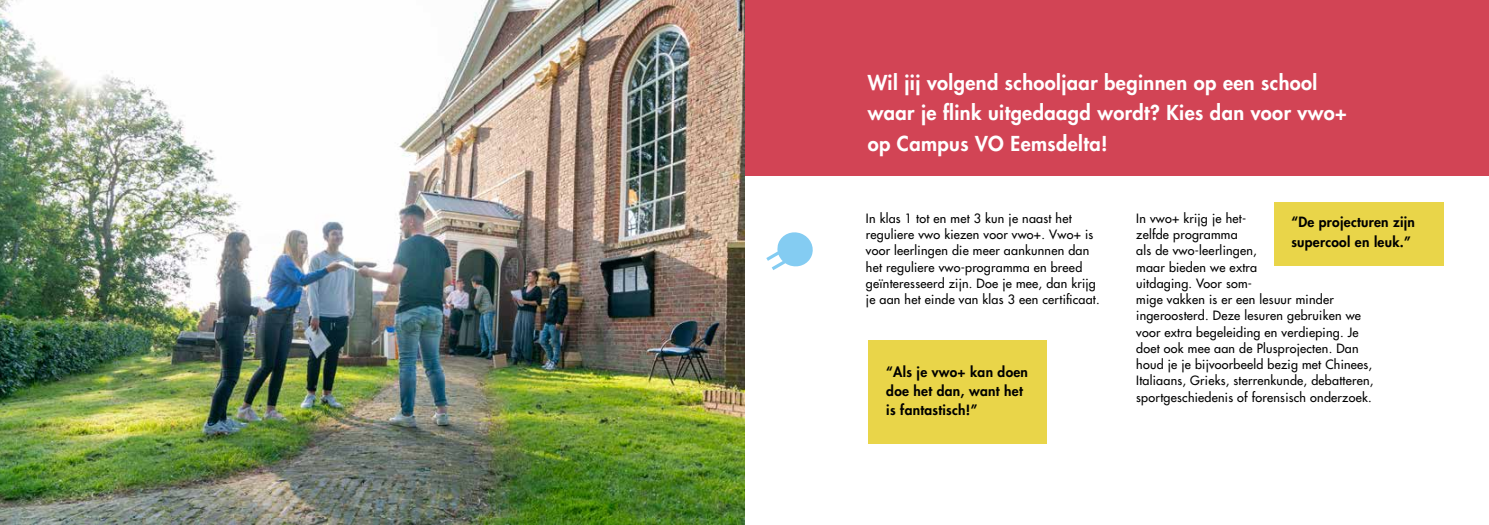
<style>
.page{position:relative;width:1489px;height:525px;background:#fff}
.page>*{position:absolute;margin:0;border:0;box-sizing:border-box;transform-origin:0 0}
.t1{font:800 20px/30px "Futura";letter-spacing:.02em;color:#fff}
.t2{font:800 13.75px/18.8px "Futura";letter-spacing:.02em;color:#000}
.t3{font:12.5px/16.2px "Futura";letter-spacing:.02em;color:#000}
</style>
<div class="page">
<div style="left:744px;top:0;width:744px;height:175px;background:#d24455"></div>
<svg style="left:766px;top:232px;width:47px;height:38px"></svg>
<div style="left:1274px;top:202px;width:169px;height:64px;background:#e9d549"></div>
<div style="left:868px;top:340px;width:178px;height:104px;background:#e9d549"></div>
<img style="left:0;top:0;width:744px;height:524px">
<h1 class="t1" style="left:867px;top:68px;width:480px">Wil jij volgend schooljaar beginnen op een school waar je flink uitgedaagd wordt? Kies dan voor vwo+ op Campus VO Eemsdelta!</h1>
<p class="t3" style="left:865px;top:210px;width:235px">In klas 1 tot en met 3 kun je naast het reguliere vwo kiezen voor vwo+. Vwo+ is voor leerlingen die meer aankunnen dan het reguliere vwo-programma en breed geïnteresseerd zijn. Doe je mee, dan krijg je aan het einde van klas 3 een certificaat.</p>
<p class="t3" style="left:1136px;top:210px;width:239px">In vwo+ krijg je het-<br>zelfde programma<br>als de vwo-leerlingen,<br>maar bieden we extra<br>uitdaging. Voor som-<br>mige vakken is er een lesuur minder ingeroosterd. Deze lesuren gebruiken we voor extra begeleiding en verdieping. Je doet ook mee aan de Plusprojecten. Dan houd je je bijvoorbeeld bezig met Chinees,<br>Italiaans, Grieks, sterrenkunde, debatteren, sportgeschiedenis of forensisch onderzoek.</p>
<p class="t2" style="left:1291px;top:212px;width:125px;line-height:20px">“De projecturen zijn supercool en leuk.”</p>
<p class="t2" style="left:886px;top:362px;width:143px">“Als je vwo+ kan doen doe het dan, want het is fantastisch!”</p>
</div>
